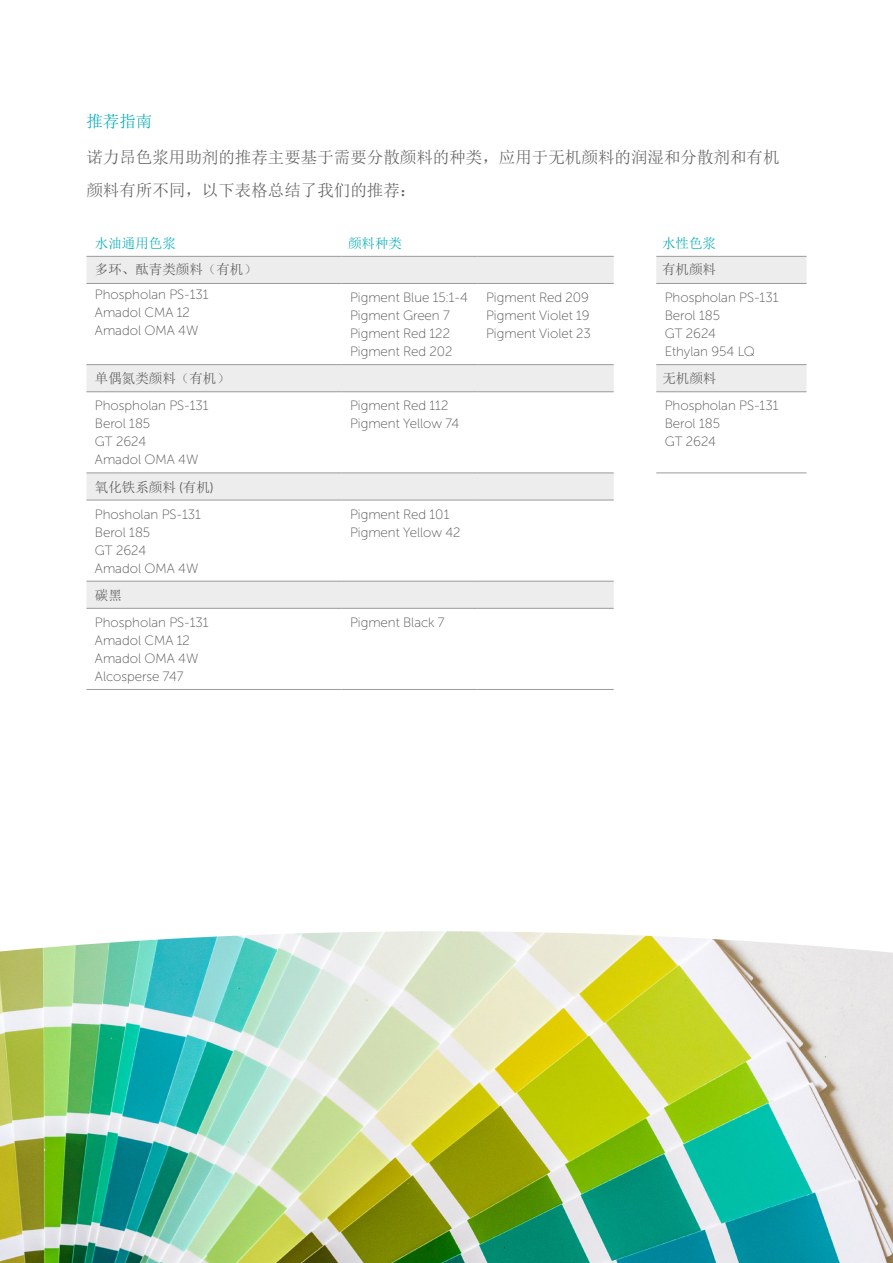
<style>
.page{position:relative;width:893px;height:1263px;background:#fff}
.page>*{position:absolute;margin:0;border:0;box-sizing:border-box;transform-origin:0 0}
._1_Body_Copy{font:16.5px/35.8px "Sim Sun";color:#5f6060}
._11_Body_Copy{font:13.5px/18px "Museo Sans Rounded 100";color:#575756}
._11_Body_Copy-2{font:13.5px "Sim Sun";color:#575756}
._11_Body_Copy-3{font:13.5px "Sim Sun";color:#00aab8}
.s1{color:#00acba}
.s2{font-family:"Sim Sun"}
.s3{font-family:"Museo Sans Rounded 300"}
</style>
<div class="page">
<svg style="left:86px;top:257px;width:720px;height:351px"></svg>
<hr style="left:86px;top:256px;width:256px;height:1px;background:#9a9a9a">
<hr style="left:342px;top:256px;width:136px;height:1px;background:#9a9a9a">
<hr style="left:478px;top:256px;width:136px;height:1px;background:#9a9a9a">
<hr style="left:656px;top:256px;width:150px;height:1px;background:#9a9a9a">
<hr style="left:86px;top:283px;width:256px;height:1px;background:#9a9a9a">
<hr style="left:342px;top:283px;width:136px;height:1px;background:#9a9a9a">
<hr style="left:478px;top:283px;width:136px;height:1px;background:#9a9a9a">
<hr style="left:656px;top:283px;width:150px;height:1px;background:#9a9a9a">
<hr style="left:86px;top:364px;width:256px;height:1px;background:#9a9a9a">
<hr style="left:342px;top:364px;width:136px;height:1px;background:#9a9a9a">
<hr style="left:478px;top:364px;width:136px;height:1px;background:#9a9a9a">
<hr style="left:656px;top:364px;width:150px;height:1px;background:#9a9a9a">
<hr style="left:86px;top:391px;width:256px;height:1px;background:#9a9a9a">
<hr style="left:342px;top:391px;width:136px;height:1px;background:#9a9a9a">
<hr style="left:478px;top:391px;width:136px;height:1px;background:#9a9a9a">
<hr style="left:656px;top:391px;width:150px;height:1px;background:#9a9a9a">
<hr style="left:86px;top:472px;width:256px;height:1px;background:#9a9a9a">
<hr style="left:342px;top:472px;width:136px;height:1px;background:#9a9a9a">
<hr style="left:478px;top:472px;width:136px;height:1px;background:#9a9a9a">
<hr style="left:656px;top:472px;width:150px;height:1px;background:#9a9a9a">
<hr style="left:86px;top:500px;width:256px;height:1px;background:#9a9a9a">
<hr style="left:342px;top:500px;width:136px;height:1px;background:#9a9a9a">
<hr style="left:478px;top:500px;width:136px;height:1px;background:#9a9a9a">
<hr style="left:86px;top:581px;width:256px;height:1px;background:#9a9a9a">
<hr style="left:342px;top:581px;width:136px;height:1px;background:#9a9a9a">
<hr style="left:478px;top:581px;width:136px;height:1px;background:#9a9a9a">
<hr style="left:86px;top:608px;width:256px;height:1px;background:#9a9a9a">
<hr style="left:342px;top:608px;width:136px;height:1px;background:#9a9a9a">
<hr style="left:478px;top:608px;width:136px;height:1px;background:#9a9a9a">
<hr style="left:86px;top:689px;width:256px;height:1px;background:#9a9a9a">
<hr style="left:342px;top:689px;width:136px;height:1px;background:#9a9a9a">
<hr style="left:478px;top:689px;width:136px;height:1px;background:#9a9a9a">
<img style="left:0;top:931px;width:893px;height:332px">
<p class="_1_Body_Copy" style="left:86px;top:103px;width:694px"><span class="s1">推荐指南<br></span>诺力昂色浆用助剂的推荐主要基于需要分散颜料的种类，应用于无机颜料的润湿和分散剂和有机</p>
<p class="_1_Body_Copy" style="left:86px;top:172px;width:331px">颜料有所不同，以下表格总结了我们的推荐：</p>
<p class="_11_Body_Copy-3" style="left:95px;top:236px;width:82px">水油通用色浆</p>
<p class="_11_Body_Copy-3" style="left:348px;top:236px;width:55px">颜料种类</p>
<p class="_11_Body_Copy-3" style="left:662px;top:236px;width:55px">水性色浆</p>
<p class="_11_Body_Copy-2" style="left:95px;top:262px;width:163px">多环、酞青类颜料（有机）</p>
<p class="_11_Body_Copy-2" style="left:662px;top:262px;width:55px">有机颜料</p>
<p class="_11_Body_Copy" style="left:95px;top:286px;width:115px">Phospholan PS-131<br>Amadol CMA 12<br>Amadol OMA 4W</p>
<p class="_11_Body_Copy" style="left:350px;top:289px;width:119px">Pigment Blue 15:1-4<br>Pigment Green 7<br>Pigment Red 122<br>Pigment Red 202</p>
<p class="_11_Body_Copy" style="left:486px;top:289px;width:106px">Pigment Red 209<br>Pigment Violet 19<br>Pigment Violet 23</p>
<p class="_11_Body_Copy" style="left:665px;top:289px;width:115px">Phospholan PS-131<br>Berol 185<br>GT 2624<br>Ethylan 954 LQ</p>
<p class="_11_Body_Copy-2" style="left:95px;top:372px;width:136px">单偶氮类颜料（有机）</p>
<p class="_11_Body_Copy-2" style="left:662px;top:372px;width:55px">无机颜料</p>
<p class="_11_Body_Copy" style="left:95px;top:397px;width:115px">Phospholan PS-131<br>Berol 185<br>GT 2624<br>Amadol OMA 4W</p>
<p class="_11_Body_Copy" style="left:350px;top:397px;width:111px">Pigment Red 112<br>Pigment Yellow 74</p>
<p class="_11_Body_Copy" style="left:665px;top:397px;width:115px">Phospholan PS-131<br>Berol 185<br>GT 2624</p>
<p class="_11_Body_Copy" style="left:95px;top:473px;width:120px;line-height:27.2px"><span class="s2">氧化铁系颜料</span> <span class="s3">(</span><span class="s2">有机</span><span class="s3">)<br></span>Phosholan PS-131</p>
<p class="_11_Body_Copy" style="left:95px;top:523px;width:105px">Berol 185<br>GT 2624<br>Amadol OMA 4W</p>
<p class="_11_Body_Copy" style="left:350px;top:505px;width:112px">Pigment Red 101<br>Pigment Yellow 42</p>
<p class="_11_Body_Copy" style="left:95px;top:582px;width:115px;line-height:27.2px"><span class="s2">碳黑<br></span>Phospholan PS-131</p>
<p class="_11_Body_Copy" style="left:95px;top:631px;width:105px">Amadol CMA 12<br>Amadol OMA 4W<br>Alcosperse 747</p>
<p class="_11_Body_Copy" style="left:350px;top:613px;width:96px">Pigment Black 7</p>
</div>
